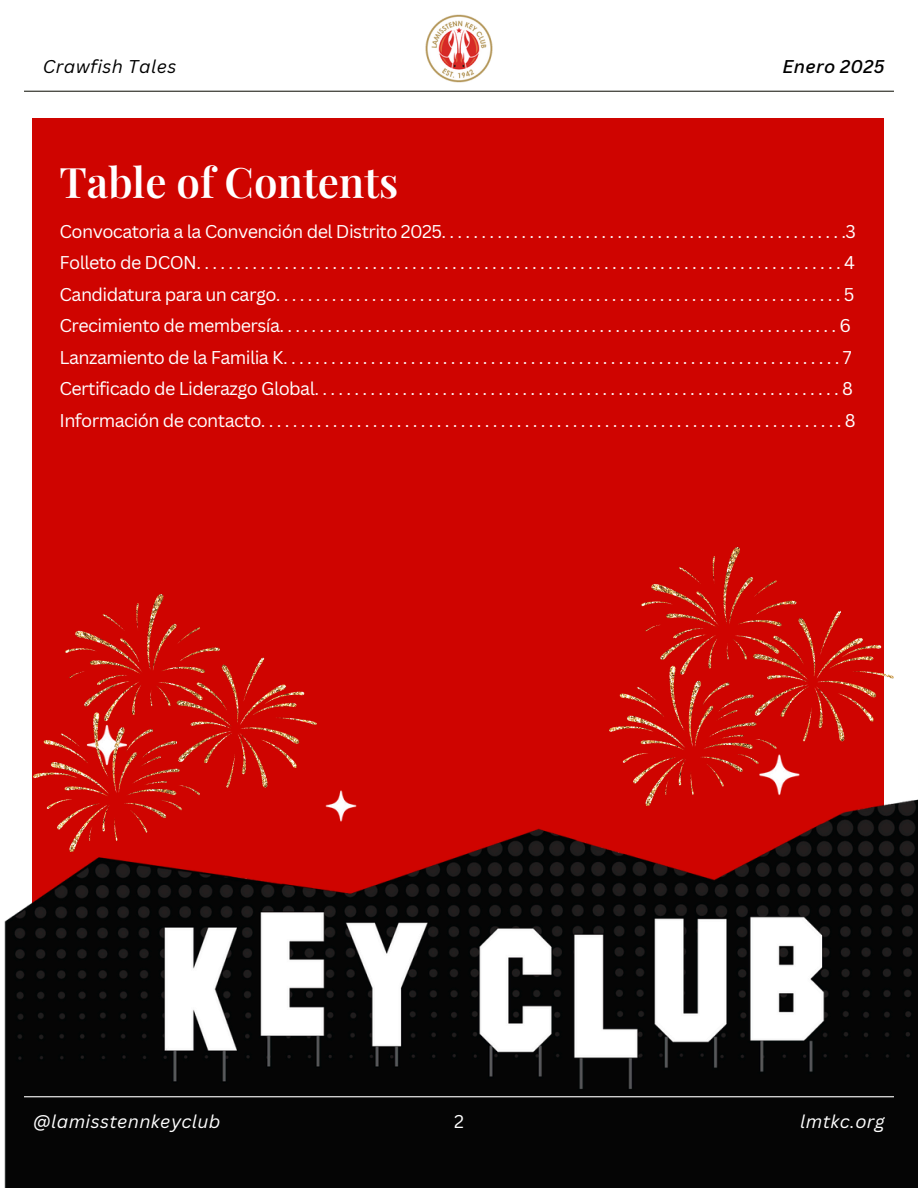
<style>
.page{position:relative;width:918px;height:1188px;background:#fff}
.page>*{position:absolute;margin:0;border:0;box-sizing:border-box;transform-origin:0 0}
.t1{font:600 42px "Playfair Display";color:#fff}
.t2{font:18px "Canva Sans";letter-spacing:-.03em;color:#fff}
.t3{font:italic 18px "Canva Sans";letter-spacing:.02em;color:#fff}
.t4{font:italic 18px "Canva Sans";letter-spacing:.02em;color:#000}
.t5{font:italic 500 18px "Canva Sans";letter-spacing:.02em;color:#000}
</style>
<div class="page">
<div style="left:33px;top:118px;width:851px;height:825px;background:#cf0400"></div>
<hr style="left:24px;top:91px;width:870px;height:1px;background:#24251c">
<img style="left:4px;top:780px;width:914px;height:408px">
<hr style="left:24px;top:1096px;width:870px;height:1px;background:#fff">
<img style="left:425px;top:14px;width:68px;height:69px">
<img style="left:743px;top:805px;width:91px;height:16px">
<img style="left:610px;top:547px;width:283px;height:258px">
<img style="left:33px;top:594px;width:284px;height:258px">
<p class="t4" style="left:43px;top:54px;width:135px">Crawfish Tales</p>
<p class="t5" style="left:782px;top:54px;width:104px">Enero 2025</p>
<p class="t1" style="left:60px;top:153px;width:340px">Table of Contents</p>
<p class="t2" style="left:60px;top:219px;width:798px">ConvocatoriaalaConvencióndelDistrito2025...................................................3</p>
<p class="t2" style="left:60px;top:250px;width:797px">FolletodeDCON.................................................................................4</p>
<h2 class="t2" style="left:60px;top:282px;width:796px">Candidaturaparauncargo.......................................................................5</h2>
<p class="t2" style="left:60px;top:313px;width:793px">Crecimientodemembersía......................................................................6</p>
<p class="t2" style="left:60px;top:345px;width:794px">LanzamientodelaFamiliaK......................................................................7</p>
<h1 class="t2" style="left:60px;top:376px;width:795px">CertificadodeLiderazgoGlobal..................................................................8</h1>
<p class="t2" style="left:60px;top:408px;width:798px">Informacióndecontacto.........................................................................8</p>
<p class="t3" style="left:33px;top:1109px;width:189px">@lamisstennkeyclub</p>
<p class="t2" style="left:454px;top:1109px;width:11px">2</p>
<p class="t3" style="left:800px;top:1109px;width:86px">lmtkc.org</p>
</div>
